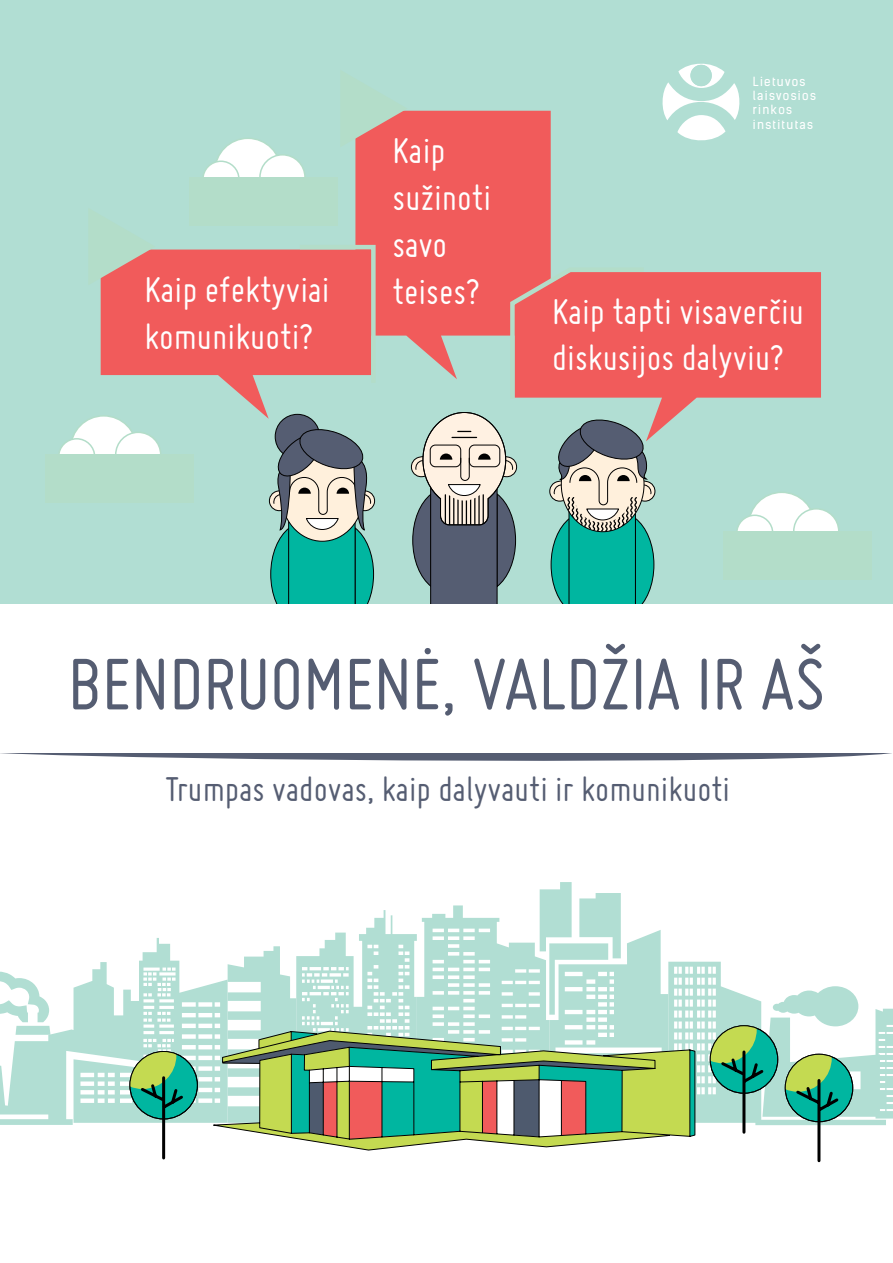
<style>
.page{position:relative;width:893px;height:1263px;background:#fff}
.page>*{position:absolute;margin:0;border:0;box-sizing:border-box;transform-origin:0 0}
.t1{font:79.5px "Miso";color:#555d72}
.t2{font:39px/46.8px "Miso";color:#fff}
.t3{font:37.5px "Miso";color:#555d72}
.t4{font:12px/14.4px "Kelson Sans";letter-spacing:.11em;color:#fff}
</style>
<div class="page">
<div style="left:0;top:0;width:893px;height:745px;background:#b1ded3"></div>
<svg style="left:648px;top:272px;width:173px;height:160px;fill:#f15b5b"></svg>
<svg style="left:73px;top:882px;width:548px;height:241px"></svg>
<svg style="left:0;top:972px;width:73px;height:153px"></svg>
<div style="left:355px;top:111px;width:196px;height:132px;background:#f15b5b"></div>
<svg style="left:101px;top:250px;width:211px;height:169px;fill:#f15b5b"></svg>
<div style="left:275px;top:414px;width:45px;height:45px;background:#555d72;border-radius:50%"></div>
<svg style="left:0;top:753px;width:892px;height:8px"></svg>
<div style="left:130px;top:1051px;width:67px;height:68px;background:#00b6a0;border-radius:50%"></div>
<svg style="left:130px;top:1051px;width:56px;height:109px"></svg>
<svg style="left:295px;top:243px;width:353px;height:160px"></svg>
<svg style="left:100px;top:249px;width:55px;height:36px"></svg>
<svg style="left:355px;top:110px;width:52px;height:37px"></svg>
<div style="left:215px;top:138px;width:66px;height:66px;background:#fff;border-radius:50%"></div>
<div style="left:260px;top:155px;width:45px;height:45px;background:#fff;border-radius:50%"></div>
<div style="left:259px;top:154px;width:47px;height:47px;border:2px solid #b3ddc9;border-radius:50%"></div>
<div style="left:203px;top:161px;width:36px;height:36px;background:#fff;border-radius:50%"></div>
<div style="left:202px;top:160px;width:38px;height:38px;border:2px solid #b3ddc9;border-radius:50%"></div>
<div style="left:189px;top:177px;width:149px;height:48px;background:#b3ddc9"></div>
<div style="left:749px;top:492px;width:66px;height:66px;background:#fff;border-radius:50%"></div>
<div style="left:794px;top:509px;width:45px;height:45px;background:#fff;border-radius:50%"></div>
<div style="left:793px;top:508px;width:46px;height:47px;border:2px solid #b3ddc9;border-radius:50%"></div>
<div style="left:737px;top:515px;width:36px;height:36px;background:#fff;border-radius:50%"></div>
<div style="left:736px;top:514px;width:37px;height:38px;border:2px solid #b3ddc9;border-radius:50%"></div>
<div style="left:723px;top:531px;width:149px;height:48px;background:#b3ddc9"></div>
<div style="left:71px;top:416px;width:66px;height:66px;background:#fff;border-radius:50%"></div>
<div style="left:116px;top:432px;width:45px;height:45px;background:#fff;border-radius:50%"></div>
<div style="left:115px;top:432px;width:46px;height:46px;border:2px solid #b3ddc9;border-radius:50%"></div>
<div style="left:59px;top:439px;width:36px;height:36px;background:#fff;border-radius:50%"></div>
<div style="left:58px;top:438px;width:37px;height:37px;border:2px solid #b3ddc9;border-radius:50%"></div>
<div style="left:45px;top:455px;width:149px;height:48px;background:#b3ddc9"></div>
<svg style="left:214px;top:905px;width:679px;height:258px"></svg>
<svg style="left:204px;top:1030px;width:492px;height:133px"></svg>
<svg style="left:267px;top:427px;width:110px;height:178px"></svg>
<svg style="left:548px;top:417px;width:109px;height:188px"></svg>
<div style="left:430px;top:487px;width:68px;height:137px;background:#555d72;border:1px solid #000"></div>
<svg style="left:410px;top:412px;width:108px;height:176px"></svg>
<svg style="left:662px;top:63px;width:78px;height:78px"></svg>
<div style="left:690px;top:65px;width:22px;height:21px;background:#b1ded3;border-radius:50%"></div>
<div style="left:0;top:605px;width:893px;height:148px;background:#fff"></div>
<p class="t2" style="left:393px;top:127px;width:100px">Kaip sužinoti savo</p>
<p class="t2" style="left:144px;top:266px;width:187px">Kaip efektyviai</p>
<p class="t2" style="left:393px;top:267px;width:89px">teises?</p>
<p class="t2" style="left:144px;top:312px;width:170px">komunikuoti?</p>
<p class="t4" style="left:753px;top:74px;width:65px">Lietuvos laisvosios rinkos institutas</p>
<p class="t2" style="left:552px;top:287px;width:254px">Kaip tapti visaverčiu diskusijos dalyviu?</p>
<h1 class="t1" style="left:68px;top:640px;width:759px">BENDRUOMENĖ, VALDŽIA IR AŠ</h1>
<p class="t3" style="left:165px;top:768px;width:566px">Trumpas vadovas, kaip dalyvauti ir komunikuoti</p>
</div>
